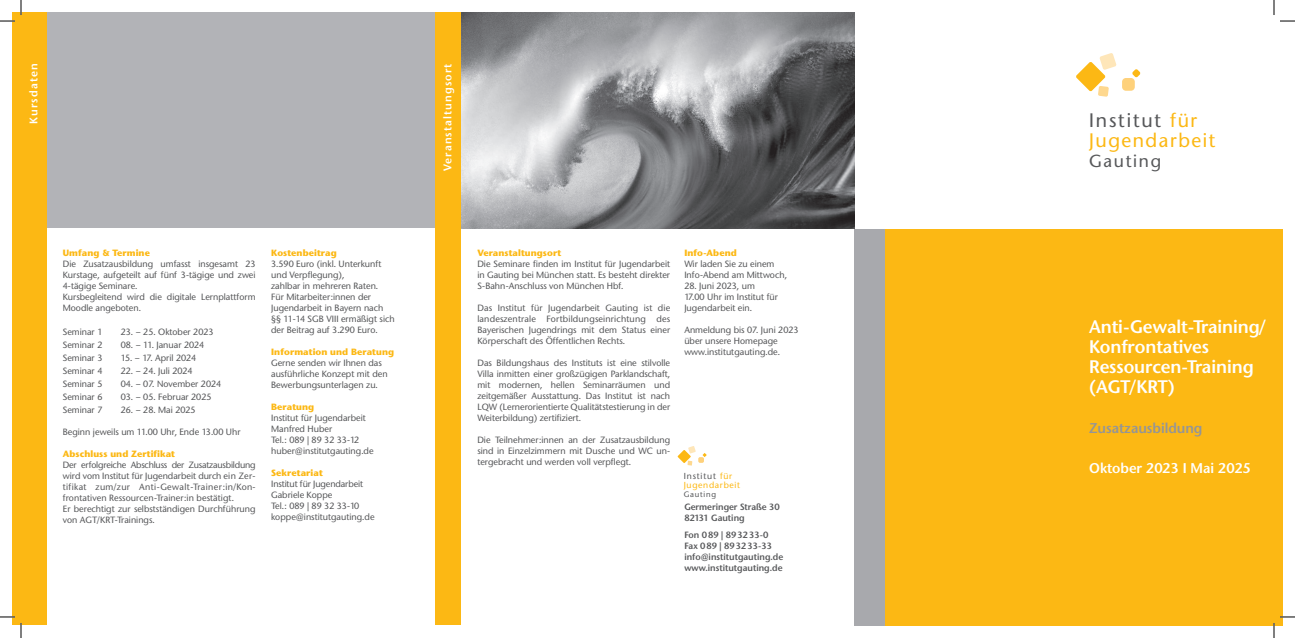
<style>
.page{position:relative;width:1295px;height:638px;background:#fff}
.page>*{position:absolute;margin:0;border:0;box-sizing:border-box;transform-origin:0 0}
.t1{font:500 19.3px/20px "Stone Sans BQ";letter-spacing:.08em;color:#fcb814}
.t2{font:600 18px/20px "Stone Sans BQ";letter-spacing:-.005em;color:#fff}
.t3{font:500 17.3px "Stone Sans BQ";letter-spacing:.1em;color:#57585a}
.t4{font:600 14px "Stone Sans BQ";color:#fff}
.t5{font:600 14px "Stone Sans BQ";letter-spacing:-.005em;color:#939598}
.t6{font:600 11px "Stone Sans BQ";letter-spacing:.1em;color:#fff}
.t7{font:500 9px/11px "Stone Sans BQ";letter-spacing:.005em;color:#57585a}
.t8{font:700 9px "Stone Sans BQ";letter-spacing:.01em;color:#fcb814}
.t9{font:600 9px/11px "Stone Sans BQ";color:#57585a}
.t10{font:500 8.6px/9px "Stone Sans BQ";letter-spacing:.08em;color:#fcb814}
.t11{font:500 7.7px "Stone Sans BQ";letter-spacing:.1em;color:#57585a}
.s1{color:#57585a}
</style>
<div class="page">
<img style="left:460px;top:12px;width:394px;height:216px">
<div style="left:12px;top:12px;width:443px;height:216px;background:#b2b3b7"></div>
<div style="left:435px;top:12px;width:25px;height:613px;background:#fcb814"></div>
<div style="left:12px;top:12px;width:35px;height:613px;background:#fcb814"></div>
<svg style="left:678px;top:446px;width:29px;height:19px"></svg>
<div style="left:855px;top:229px;width:427px;height:396px;background:#fcb814"></div>
<div style="left:854px;top:229px;width:31px;height:396px;background:#a8a9ad"></div>
<svg style="left:1076px;top:53px;width:40px;height:44px"></svg>
<div style="left:1122px;top:78px;width:13px;height:13px;background:#fed17b;border-radius:4px"></div>
<svg style="left:1132px;top:69px;width:8px;height:8px"></svg>
<svg style="left:0;top:0;width:22px;height:22px"></svg>
<svg style="left:0;top:616px;width:22px;height:21px"></svg>
<svg style="left:1273px;top:0;width:22px;height:22px"></svg>
<svg style="left:1273px;top:616px;width:22px;height:21px"></svg>
<p class="t6" style="left:27px;top:124px;width:62px;rotate:-90deg">Kursdaten</p>
<p class="t8" style="left:63px;top:247px;width:89px">Umfang &amp; Termine</p>
<p class="t7" style="left:63px;top:258px;width:194px">Die Zusatzausbildung umfasst insgesamt 23<br>Kurstage, aufgeteilt auf fünf 3-tägige und zwei 4-tägige Seminare.<br>Kursbegleitend wird die digitale Lernplattform Moodle angeboten.</p>
<p class="t7" style="left:63px;top:326px;width:41px">Seminar 1</p>
<p class="t7" style="left:121px;top:326px;width:94px">23. – 25. Oktober 2023</p>
<p class="t7" style="left:63px;top:339px;width:41px">Seminar 2</p>
<p class="t7" style="left:121px;top:339px;width:85px">08. – 11. Januar 2024</p>
<p class="t7" style="left:63px;top:352px;width:41px">Seminar 3</p>
<p class="t7" style="left:121px;top:352px;width:77px">15. – 17. April 2024</p>
<p class="t7" style="left:63px;top:365px;width:41px">Seminar 4</p>
<p class="t7" style="left:121px;top:365px;width:73px">22. – 24. Juli 2024</p>
<p class="t7" style="left:63px;top:378px;width:41px">Seminar 5</p>
<p class="t7" style="left:121px;top:378px;width:102px">04. – 07. November 2024</p>
<p class="t7" style="left:63px;top:391px;width:41px">Seminar 6</p>
<p class="t7" style="left:121px;top:391px;width:92px">03. – 05. Februar 2025</p>
<p class="t7" style="left:63px;top:404px;width:41px">Seminar 7</p>
<p class="t7" style="left:121px;top:404px;width:76px">26. – 28. Mai 2025</p>
<p class="t7" style="left:63px;top:426px;width:179px">Beginn jeweils um 11.00 Uhr, Ende 13.00 Uhr</p>
<p class="t8" style="left:63px;top:448px;width:114px">Abschluss und Zertifikat</p>
<p class="t7" style="left:63px;top:459px;width:194px">Der erfolgreiche Abschluss der Zusatzausbildung wird vom Institut für Jugendarbeit durch ein Zer&shy;tifikat zum/zur Anti-Gewalt-Trainer:in/Kon&shy;frontativen Ressourcen-Trainer:in bestätigt.<br>Er berechtigt zur selbstständigen Durchführung von AGT/KRT-Trainings.</p>
<p class="t8" style="left:271px;top:247px;width:67px">Kostenbeitrag</p>
<p class="t7" style="left:271px;top:258px;width:125px">3.590 Euro (inkl. Unterkunft und Verpflegung),<br>zahlbar in mehreren Raten.<br>Für Mitarbeiter:innen der<br>Jugendarbeit in Bayern nach §§ 11-14 SGB VIII ermäßigt sich der Beitrag auf 3.290 Euro.</p>
<p class="t8" style="left:271px;top:346px;width:124px">Information und Beratung</p>
<p class="t7" style="left:271px;top:357px;width:118px">Gerne senden wir Ihnen das ausführliche Konzept mit den<br>Bewerbungsunterlagen zu.</p>
<p class="t8" style="left:271px;top:401px;width:45px">Beratung</p>
<p class="t7" style="left:271px;top:412px;width:104px">Institut für Jugendarbeit<br>Manfred Huber<br>Tel.: 089 | 89 32 33-12 huber@institutgauting.de</p>
<p class="t8" style="left:271px;top:467px;width:53px">Sekretariat</p>
<p class="t7" style="left:271px;top:478px;width:105px">Institut für Jugendarbeit<br>Gabriele Koppe<br>Tel.: 089 | 89 32 33-10 koppe@institutgauting.de</p>
<p class="t6" style="left:441px;top:171px;width:109px;rotate:-90deg">Veranstaltungsort</p>
<p class="t8" style="left:477px;top:247px;width:85px">Veranstaltungsort</p>
<p class="t7" style="left:477px;top:258px;width:194px;text-align:justify">Die Seminare finden im Institut für Jugendarbeit in Gauting bei München statt. Es besteht direkter S-Bahn-Anschluss von München Hbf.</p>
<p class="t7" style="left:477px;top:302px;width:194px;text-align:justify">Das Institut für Jugendarbeit Gauting ist die landeszentrale Fortbildungseinrichtung des Bayerischen Jugendrings mit dem Status einer Körperschaft des Öffentlichen Rechts.</p>
<p class="t7" style="left:477px;top:357px;width:194px;text-align:justify">Das Bildungshaus des Instituts ist eine stilvolle Villa inmitten einer großzügigen Parklandschaft, mit modernen, hellen Seminarräumen und zeitgemäßer Ausstattung. Das Institut ist nach LQW (Lernerorientierte Qualitätstestierung in der Weiterbildung) zertifiziert.</p>
<p class="t7" style="left:477px;top:434px;width:194px;text-align:justify">Die Teilnehmer:innen an der Zusatzausbildung sind in Einzelzimmern mit Dusche und WC un&shy;tergebracht und werden voll verpflegt.</p>
<p class="t8" style="left:684px;top:247px;width:54px">Info-Abend</p>
<p class="t7" style="left:684px;top:258px;width:104px">Wir laden Sie zu einem<br>Info-Abend am Mittwoch,</p>
<p class="t7" style="left:684px;top:280px;width:95px">28. Juni 2023, um<br>17.00 Uhr im Institut für<br>Jugendarbeit ein.</p>
<p class="t7" style="left:684px;top:324px;width:116px">Anmeldung bis 07. Juni 2023 über unsere Homepage www.institutgauting.de.</p>
<p class="t10" style="left:684px;top:471px;width:58px"><span class="s1">Institut</span> für<br>Jugendarbeit</p>
<p class="t11" style="left:684px;top:489px;width:34px">Gauting</p>
<p class="t9" style="left:684px;top:501px;width:97px">Germeringer Straße 30<br>82131 Gauting</p>
<p class="t9" style="left:684px;top:529px;width:100px">Fon 0 89 | 89 32 33-0<br>Fax 0 89 | 89 32 33-33 info@institutgauting.de www.institutgauting.de</p>
<h1 class="t1" style="left:1089px;top:110px;width:127px"><span class="s1">Institut</span> für<br>Jugendarbeit</h1>
<h3 class="t3" style="left:1089px;top:150px;width:73px">Gauting</h3>
<h2 class="t2" style="left:1089px;top:316px;width:178px">Anti-Gewalt-Training/<br>Konfrontatives<br>Ressourcen-Training (AGT/KRT)</h2>
<h3 class="t5" style="left:1089px;top:419px;width:115px">Zusatzausbildung</h3>
<h3 class="t4" style="left:1089px;top:459px;width:164px">Oktober 2023 I Mai 2025</h3>
</div>
